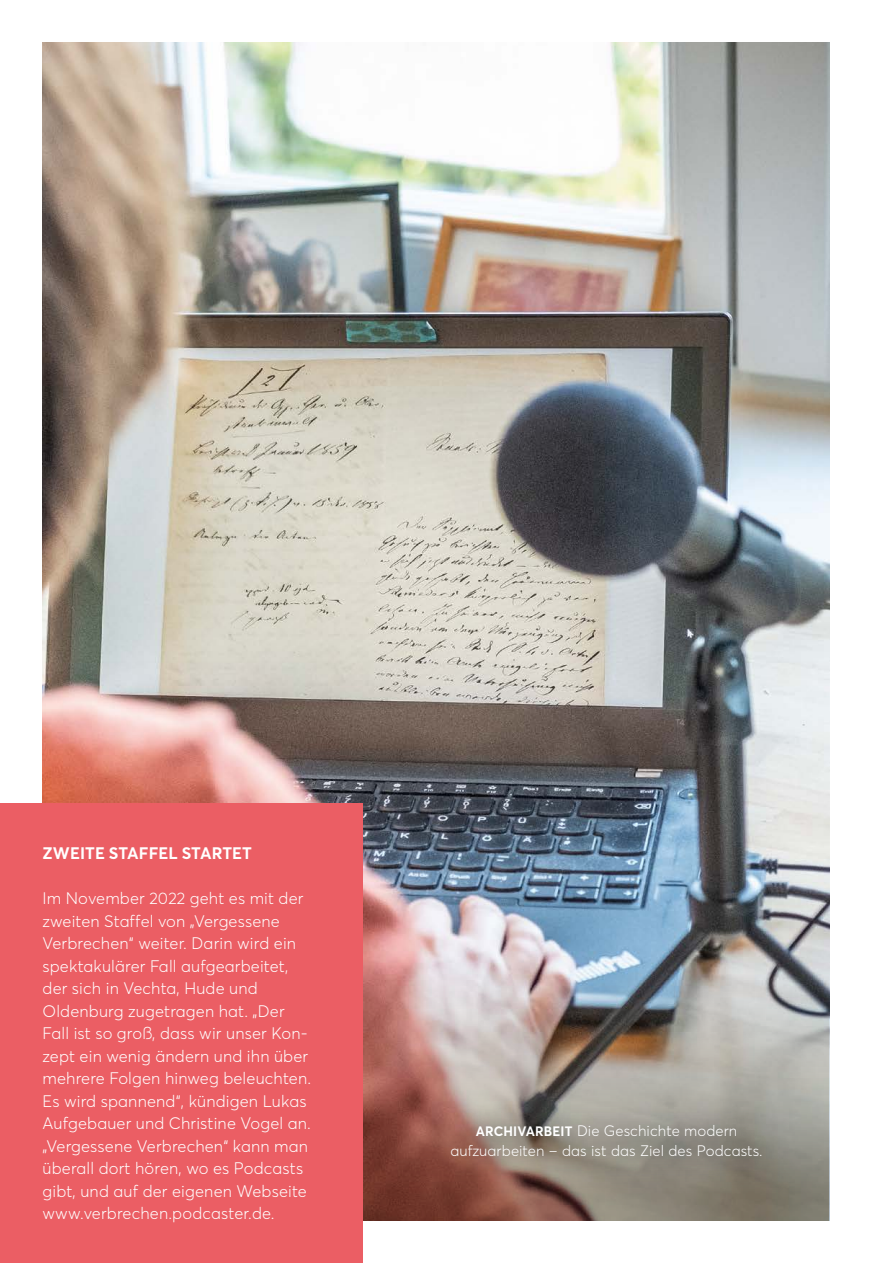
<style>
.page{position:relative;width:893px;height:1263px;background:#fff}
.page>*{position:absolute;margin:0;border:0;box-sizing:border-box;transform-origin:0 0}
.t1{font:300 16.5px/22.5px "Averta";letter-spacing:.01em;color:#fff}
.t2{font:700 16.5px "Averta";letter-spacing:.005em;color:#fff}
.t3{font:300 15px/20px "Averta";letter-spacing:.005em;color:#fff;text-align:center}
.t4{font:300 12.6px "Averta";letter-spacing:.015em;color:#fff}
.s1{font-weight:700}
.s2{font-family:"Merriweather";font-weight:900;font-style:italic;font-size:19.2px}
.s3{font-weight:700;font-size:13.5px}
</style>
<div class="page">
<img style="left:43px;top:42px;width:786px;height:619px">
<img style="left:43px;top:661px;width:786px;height:560px">
<svg style="left:431px;top:1102px;width:349px;height:77px;background:#92857b"></svg>
<div style="left:0;top:804px;width:363px;height:459px;background:#eb5e64"></div>
<p class="t2" style="left:43px;top:843px;width:211px">ZWEITE STAFFEL STARTET</p>
<p class="t1" style="left:43px;top:887px;width:270px">Im November 2022 geht es mit der zweiten Staffel von „Vergessene Verbrechen“ weiter. Darin wird ein spektakulärer Fall aufgearbeitet, der sich in Vechta, Hude und Oldenburg zugetragen hat. „Der Fall ist so groß, dass wir unser Kon&shy;zept ein wenig ändern und ihn über mehrere Folgen hinweg beleuchten.<br>Es wird spannend“, kündigen Lukas Aufgebauer und Christine Vogel an. „Vergessene Verbrechen“ kann man überall dort hören, wo es Podcasts gibt, und auf der eigenen Webseite www.verbrechen.podcaster.de.</p>
<p class="t4" style="left:43px;top:1204px;width:205px"><span class="s1">24</span> <span class="s2">Oho!</span> DAS MAGAZIN IM <span class="s1">OM</span></p>
<p class="t3" style="left:450px;top:1121px;width:314px"><span class="s3">ARCHIVARBEIT</span> Die Geschichte modern aufzuarbeiten – das ist das Ziel des Podcasts.</p>
</div>
